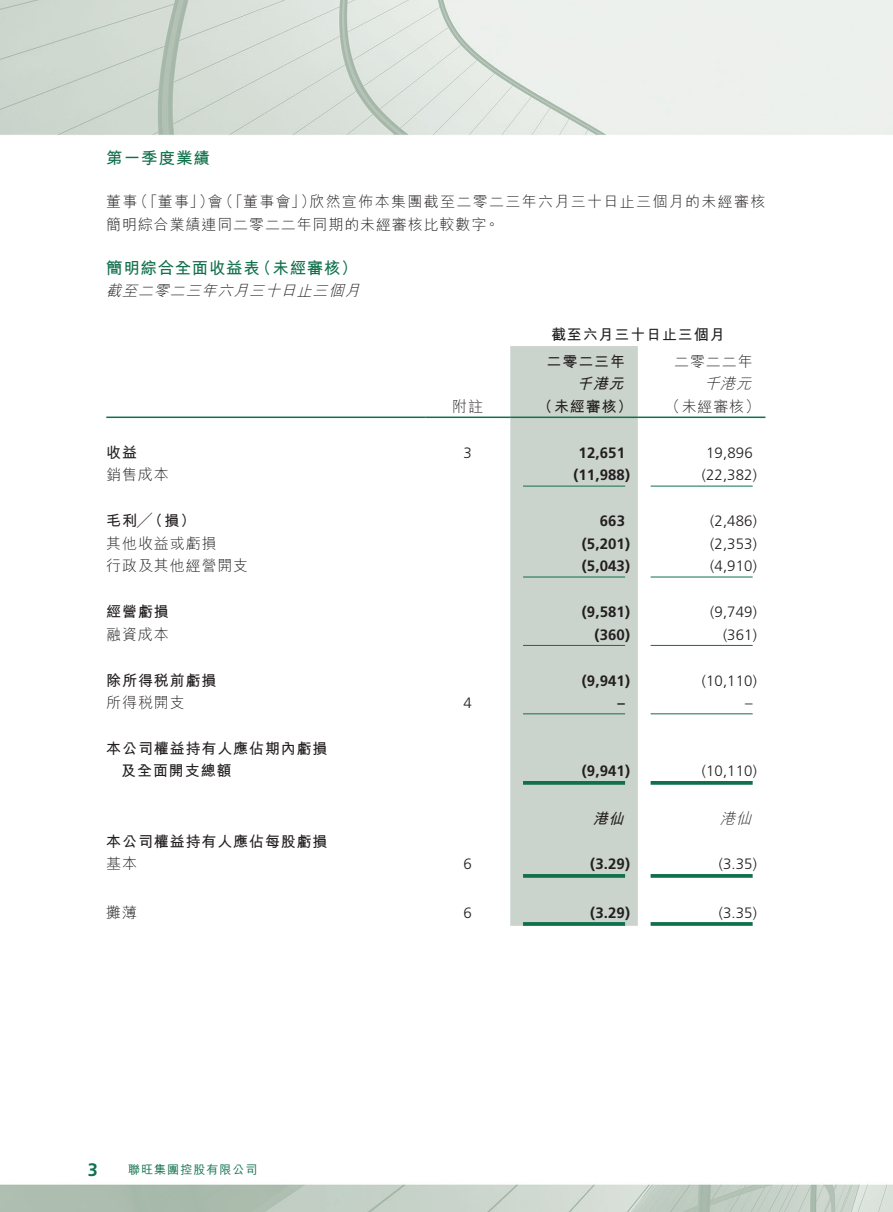
<style>
.page{position:relative;width:893px;height:1212px;background:#fff}
.page>*{position:absolute;margin:0;border:0;box-sizing:border-box;transform-origin:0 0}
.t1{font:700 18px "Frutiger LT Std";color:#10704b}
.t2{font:700 16.5px "M Hei HK";letter-spacing:.04em;color:#10704b}
.t3{font:300 15px "Frutiger LT Std";letter-spacing:.01em;color:#231f20}
.t4{font:700 15px/26.7px "M Hei HK";letter-spacing:.06em;color:#231f20}
.t5{font:700 15px "Frutiger LT Std";letter-spacing:.01em;color:#231f20}
.t6{font:300 15px/22.5px "M Hei HK";letter-spacing:.09em;color:#231f20}
.t7{font:300 15px "M Hei HK";letter-spacing:.06em;color:#231f20}
.t8{font:italic 300 15px "M Hei HK";color:#231f20}
.t9{font:italic 700 15px "M Hei HK";color:#231f20}
.t10{font:500 12px "M Hei HK";letter-spacing:.085em;color:#10704b}
</style>
<div class="page">
<img style="left:0;top:0;width:893px;height:1212px">
<div style="left:510px;top:346px;width:128px;height:580px;background:#cbd4cc"></div>
<hr style="left:106px;top:416px;width:319px;height:2px;background:#10704b">
<hr style="left:425px;top:416px;width:85px;height:2px;background:#10704b">
<hr style="left:510px;top:416px;width:128px;height:2px;background:#10704b">
<hr style="left:638px;top:416px;width:127px;height:2px;background:#10704b">
<hr style="left:523px;top:486px;width:102px;height:1px;background:#10704b">
<hr style="left:651px;top:486px;width:102px;height:1px;background:#10704b">
<hr style="left:523px;top:577px;width:102px;height:1px;background:#10704b">
<hr style="left:651px;top:577px;width:102px;height:1px;background:#10704b">
<hr style="left:523px;top:645px;width:102px;height:1px;background:#10704b">
<hr style="left:651px;top:645px;width:102px;height:1px;background:#10704b">
<hr style="left:523px;top:713px;width:102px;height:1px;background:#10704b">
<hr style="left:651px;top:713px;width:102px;height:1px;background:#10704b">
<svg style="left:523px;top:781px;width:102px;height:4px"></svg>
<svg style="left:651px;top:781px;width:102px;height:4px"></svg>
<svg style="left:523px;top:874px;width:102px;height:4px"></svg>
<svg style="left:651px;top:874px;width:102px;height:4px"></svg>
<svg style="left:523px;top:922px;width:102px;height:4px"></svg>
<svg style="left:651px;top:922px;width:102px;height:4px"></svg>
<p class="t2" style="left:106px;top:146px;width:105px">第一季度業績</p>
<p class="t6" style="left:106px;top:190px;width:661px">董事（「董事」）會（「董事會」）欣然宣佈本集團截至二零二三年六月三十日止三個月的未經審核簡明綜合業績連同二零二二年同期的未經審核比較數字。</p>
<p class="t2" style="left:106px;top:256px;width:253px">簡明綜合全面收益表（未經審核）</p>
<p class="t8" style="left:106px;top:283px;width:259px">截至二零二三年六月三十日止三個月</p>
<p class="t4" style="left:547px;top:320px;width:180px">截至六月三十日止三個月二零二三年</p>
<p class="t7" style="left:674px;top:353px;width:80px">二零二二年</p>
<p class="t9" style="left:577px;top:373px;width:53px">千港元</p>
<p class="t8" style="left:704px;top:376px;width:52px">千港元</p>
<p class="t7" style="left:452px;top:398px;width:32px">附註</p>
<p class="t4" style="left:537px;top:391px;width:97px">（未經審核）</p>
<p class="t7" style="left:665px;top:398px;width:97px">（未經審核）</p>
<p class="t4" style="left:106px;top:438px;width:32px">收益</p>
<p class="t3" style="left:464px;top:444px;width:10px">3</p>
<p class="t5" style="left:579px;top:444px;width:48px">12,651</p>
<p class="t3" style="left:706px;top:444px;width:48px">19,896</p>
<p class="t7" style="left:106px;top:467px;width:64px">銷售成本</p>
<p class="t5" style="left:573px;top:466px;width:58px">(11,988)</p>
<p class="t3" style="left:702px;top:467px;width:57px">(22,382)</p>
<p class="t4" style="left:106px;top:506px;width:91px">毛利╱（損）</p>
<p class="t5" style="left:600px;top:512px;width:27px">663</p>
<p class="t3" style="left:710px;top:512px;width:48px">(2,486)</p>
<p class="t7" style="left:106px;top:535px;width:112px">其他收益或虧損</p>
<p class="t5" style="left:582px;top:535px;width:50px">(5,201)</p>
<p class="t3" style="left:710px;top:535px;width:48px">(2,353)</p>
<p class="t7" style="left:106px;top:558px;width:143px">行政及其他經營開支</p>
<p class="t5" style="left:582px;top:557px;width:50px">(5,043)</p>
<p class="t3" style="left:710px;top:557px;width:48px">(4,910)</p>
<p class="t4" style="left:106px;top:597px;width:64px">經營虧損</p>
<p class="t5" style="left:582px;top:603px;width:50px">(9,581)</p>
<p class="t3" style="left:710px;top:603px;width:48px">(9,749)</p>
<p class="t7" style="left:106px;top:626px;width:64px">融資成本</p>
<p class="t5" style="left:595px;top:626px;width:37px">(360)</p>
<p class="t3" style="left:723px;top:626px;width:35px">(361)</p>
<p class="t4" style="left:106px;top:665px;width:112px">除所得稅前虧損</p>
<p class="t5" style="left:582px;top:671px;width:50px">(9,941)</p>
<p class="t3" style="left:702px;top:672px;width:57px">(10,110)</p>
<p class="t7" style="left:106px;top:695px;width:80px">所得稅開支</p>
<p class="t3" style="left:464px;top:694px;width:10px">4</p>
<p class="t5" style="left:618px;top:694px;width:9px">–</p>
<p class="t3" style="left:745px;top:694px;width:9px">–</p>
<p class="t4" style="left:121px;top:736px;width:208px;line-height:22.5px;text-indent:-15px">本公司權益持有人應佔期內虧損及全面開支總額</p>
<p class="t5" style="left:582px;top:762px;width:50px">(9,941)</p>
<p class="t3" style="left:702px;top:763px;width:57px">(10,110)</p>
<p class="t9" style="left:593px;top:808px;width:38px">港仙</p>
<p class="t8" style="left:720px;top:811px;width:36px">港仙</p>
<p class="t4" style="left:106px;top:827px;width:223px">本公司權益持有人應佔每股虧損</p>
<p class="t7" style="left:106px;top:856px;width:32px">基本</p>
<p class="t3" style="left:464px;top:856px;width:10px">6</p>
<p class="t5" style="left:590px;top:855px;width:41px">(3.29)</p>
<p class="t3" style="left:719px;top:856px;width:40px">(3.35)</p>
<p class="t7" style="left:106px;top:904px;width:32px">攤薄</p>
<p class="t3" style="left:464px;top:904px;width:10px">6</p>
<p class="t5" style="left:590px;top:903px;width:41px">(3.29)</p>
<p class="t3" style="left:719px;top:904px;width:40px">(3.35)</p>
<p class="t1" style="left:88px;top:1159px;width:12px">3</p>
<p class="t10" style="left:128px;top:1161px;width:131px">聯旺集團控股有限公司</p>
</div>
